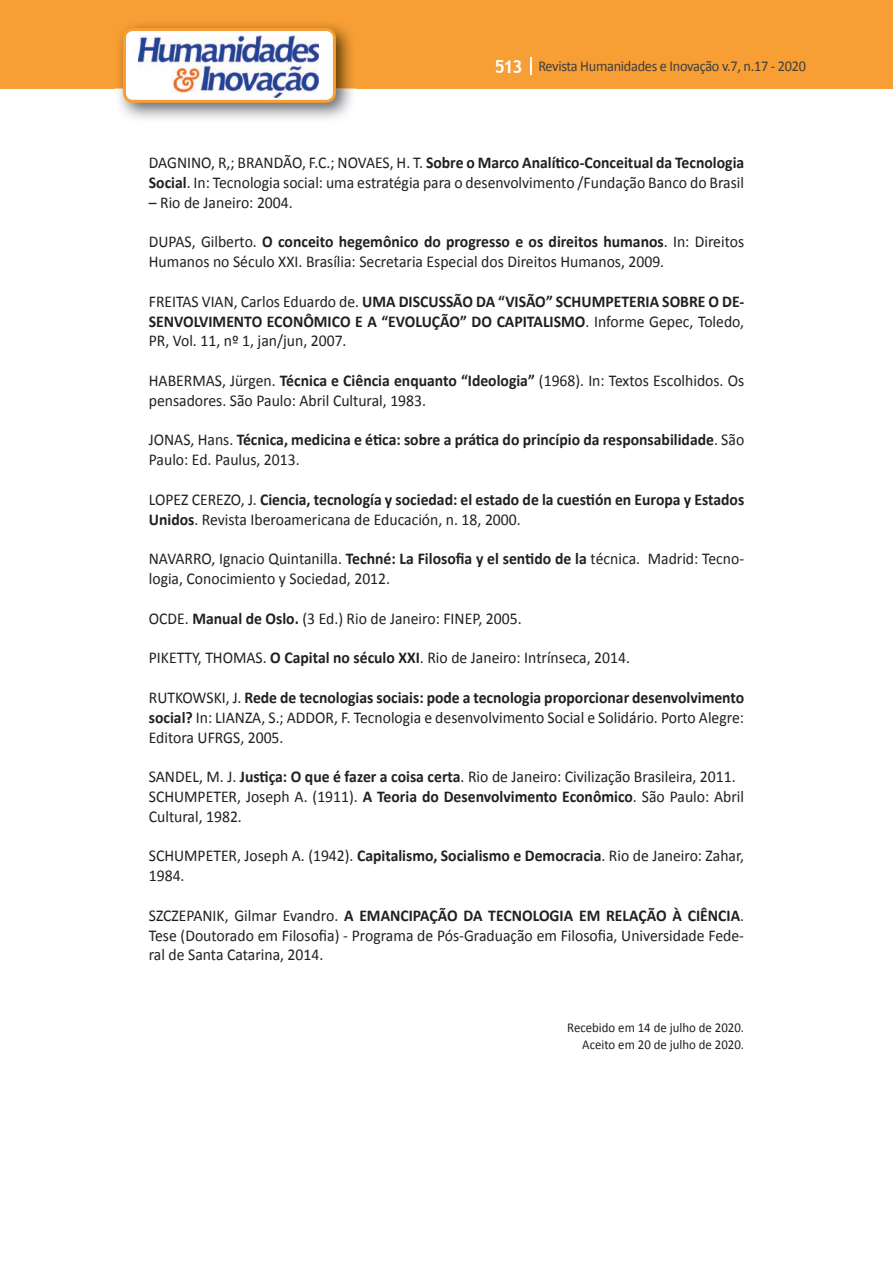
<style>
.page{position:relative;width:893px;height:1263px;background:#fff}
.page>*{position:absolute;margin:0;border:0;box-sizing:border-box;transform-origin:0 0}
.t1{font:16.5px/19.8px "Calibri";color:#231f20;scale:.95 1}
.t2{font:700 16.5px/19.8px "Calibri";color:#231f20;scale:.95 1}
.t3{font:15px "Calibri";letter-spacing:-.02em;color:#3e3e3f;scale:.95 1}
.t4{font:13.5px/16.2px "Calibri";color:#231f20;text-align:right;scale:.95 1}
.s1{font-family:"Trebuchet MS";font-weight:700;font-size:18px;color:#fff}
.s2{font-weight:700}
.s3{font-weight:400}
</style>
<div class="page">
<div style="left:0;top:0;width:893px;height:88px;background:#f79e34"></div>
<svg style="left:530px;top:57px;width:2px;height:18px"></svg>
<img style="left:115px;top:24px;width:241px;height:95px">
<svg style="left:123px;top:28px;width:213px;height:75px"></svg>
<p class="t3" style="left:495px;top:57px;width:329px"><span class="s1">513</span> Revista Humanidades e Inovação v.7, n.17 - 2020</p>
<p class="t1" style="left:149px;top:153px;width:628px">DAGNINO, R,; BRANDÃO, F.C.; NOVAES, H. T. <span class="s2">Sobre o Marco Analítico-Conceitual da Tecnologia<br>Social</span>. In: Tecnologia social: uma estratégia para o desenvolvimento /Fundação Banco do Brasil</p>
<p class="t1" style="left:149px;top:193px;width:153px">– Rio de Janeiro: 2004.</p>
<p class="t1" style="left:149px;top:232px;width:628px">DUPAS, Gilberto. <span class="s2">O conceito hegemônico do progresso e os direitos humanos</span>. In: Direitos<br>Humanos no Século XXI. Brasília: Secretaria Especial dos Direitos Humanos, 2009.</p>
<p class="t2" style="left:149px;top:291px;width:628px;text-align:justify"><span class="s3">FREITAS VIAN, Carlos Eduardo de.</span> UMA DISCUSSÃO DA “VISÃO” SCHUMPETERIA SOBRE O DE-SENVOLVIMENTO ECONÔMICO E A “EVOLUÇÃO” DO CAPITALISMO<span class="s3">. Informe Gepec, Toledo, PR, Vol. 11, nº 1, jan/jun, 2007.</span></p>
<p class="t1" style="left:149px;top:371px;width:628px">HABERMAS, Jürgen. <span class="s2">Técnica e Ciência enquanto “Ideologia”</span> (1968). In: Textos Escolhidos. Os pensadores. São Paulo: Abril Cultural, 1983.</p>
<p class="t2" style="left:149px;top:430px;width:628px"><span class="s3">JONAS, Hans.</span> Técnica, medicina e ética: sobre a prática do princípio da responsabilidade<span class="s3">. São<br>Paulo: Ed. Paulus, 2013.</span></p>
<p class="t2" style="left:149px;top:489px;width:628px"><span class="s3">LOPEZ CEREZO, J.</span> Ciencia, tecnología y sociedad: el estado de la cuestión en Europa y Estados<br>Unidos<span class="s3">. Revista Iberoamericana de Educación, n. 18, 2000.</span></p>
<p class="t1" style="left:149px;top:549px;width:628px">NAVARRO, Ignacio Quintanilla. <span class="s2">Techné: La Filosofia y el sentido de la</span> técnica. Madrid: Tecno&shy;logia, Conocimiento y Sociedad, 2012.</p>
<p class="t1" style="left:149px;top:608px;width:394px">OCDE. <span class="s2">Manual de Oslo.</span> (3 Ed.) Rio de Janeiro: FINEP, 2005.</p>
<p class="t1" style="left:149px;top:648px;width:508px">PIKETTY, THOMAS. <span class="s2">O Capital no século XXI</span>. Rio de Janeiro: Intrínseca, 2014.</p>
<p class="t1" style="left:149px;top:688px;width:628px;text-align:justify">RUTKOWSKI, J. <span class="s2">Rede de tecnologias sociais: pode a tecnologia proporcionar desenvolvimento social?</span> In: LIANZA, S.; ADDOR, F. Tecnologia e desenvolvimento Social e Solidário. Porto Alegre:<br>Editora UFRGS, 2005.</p>
<p class="t1" style="left:149px;top:767px;width:628px">SANDEL, M. J. <span class="s2">Justiça: O que é fazer a coisa certa</span>. Rio de Janeiro: Civilização Brasileira, 2011.<br>SCHUMPETER, Joseph A. (1911). <span class="s2">A Teoria do Desenvolvimento Econômico</span>. São Paulo: Abril<br>Cultural, 1982.</p>
<p class="t1" style="left:149px;top:846px;width:628px">SCHUMPETER, Joseph A. (1942). <span class="s2">Capitalismo, Socialismo e Democracia</span>. Rio de Janeiro: Zahar,<br>1984.</p>
<p class="t1" style="left:149px;top:905px;width:628px;text-align:justify">SZCZEPANIK, Gilmar Evandro. <span class="s2">A EMANCIPAÇÃO DA TECNOLOGIA EM RELAÇÃO À CIÊNCIA</span>.<br>Tese (Doutorado em Filosofia) - Programa de Pós-Graduação em Filosofia, Universidade Fede&shy;ral de Santa Catarina, 2014.</p>
<p class="t4" style="left:567px;top:1020px;width:188px">Recebido em 14 de julho de 2020.<br>Aceito em 20 de julho de 2020.</p>
</div>
